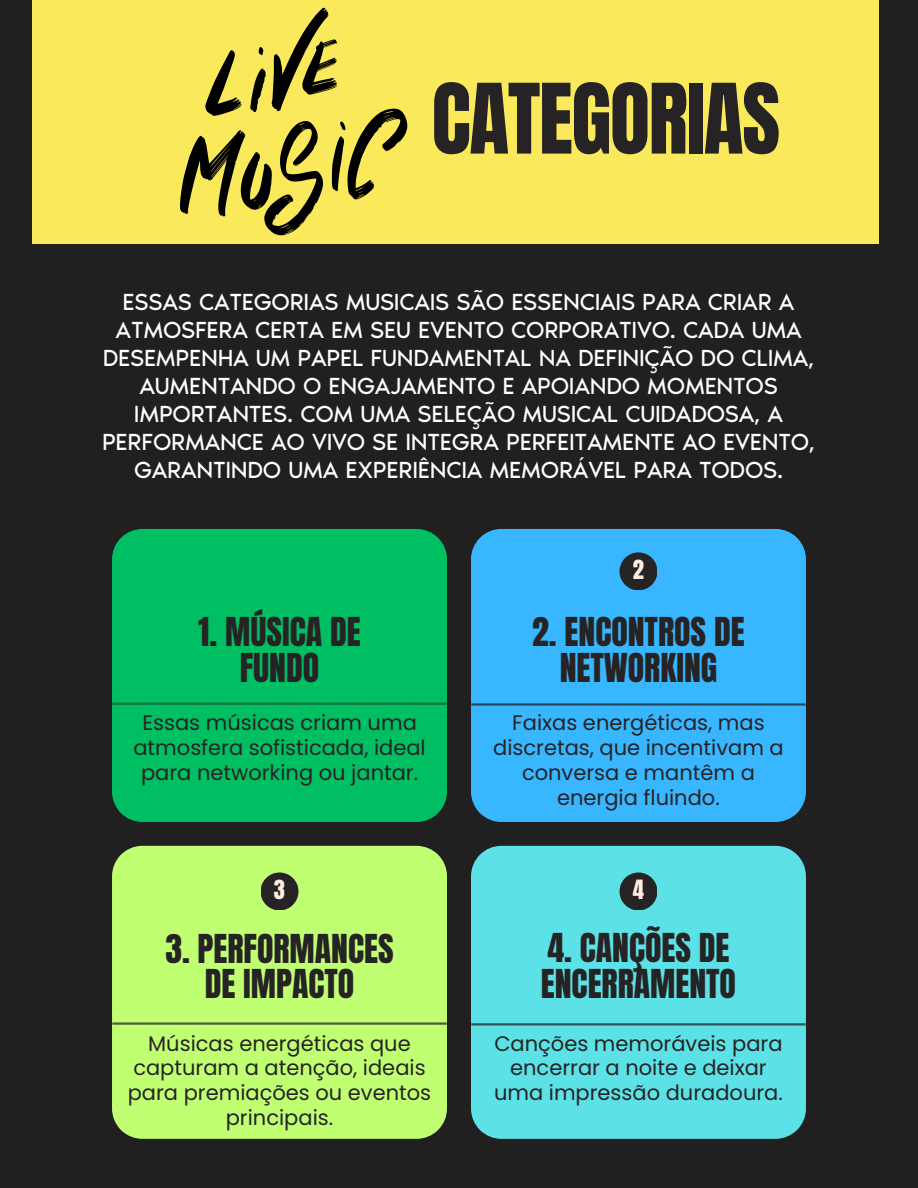
<style>
.page{position:relative;width:918px;height:1188px;background:#202020}
.page>*{position:absolute;margin:0;border:0;box-sizing:border-box;transform-origin:0 0}
.t1{font:82.5px "Anton";letter-spacing:-.02em;color:#262324}
.t2{font:33.9px/36px "Anton";color:#262324;text-align:center}
.t3{font:24px/28.2px "Noir Pro";letter-spacing:-.015em;color:#fff;text-align:center}
.t4{font:22.5px "Anton";color:#ffeee0}
.t5{font:21px/24.8px "Poppins";color:#262324;text-align:center}
</style>
<div class="page">
<div style="left:32px;top:0;width:847px;height:244px;background:#faea5b"></div>
<svg style="left:180px;top:8px;width:227px;height:227px"></svg>
<div style="left:112px;top:529px;width:335px;height:293px;background:#00bf63"></div>
<hr style="left:112px;top:703px;width:335px;height:2px;background:#262324">
<div style="left:112px;top:846px;width:335px;height:293px;background:#c1ff72"></div>
<hr style="left:112px;top:1022px;width:335px;height:3px;background:#262324">
<div style="left:261px;top:872px;width:37px;height:38px;background:#262324;border-radius:50%"></div>
<div style="left:471px;top:529px;width:335px;height:293px;background:#38b6ff"></div>
<hr style="left:471px;top:703px;width:335px;height:3px;background:#262324">
<div style="left:471px;top:846px;width:335px;height:293px;background:#5ce1e6"></div>
<hr style="left:471px;top:1023px;width:335px;height:3px;background:#262324">
<div style="left:620px;top:872px;width:37px;height:38px;background:#262324;border-radius:50%"></div>
<div style="left:620px;top:552px;width:37px;height:38px;background:#262324;border-radius:50%"></div>
<p class="t1" style="left:432px;top:60px;width:350px">CATEGORIAS</p>
<p class="t3" style="left:102px;top:287px;width:715px">ESSAS CATEGORIAS MUSICAIS SÃO ESSENCIAIS PARA CRIAR A ATMOSFERA CERTA EM SEU EVENTO CORPORATIVO. CADA UMA DESEMPENHA UM PAPEL FUNDAMENTAL NA DEFINIÇÃO DO CLIMA, AUMENTANDO O ENGAJAMENTO E APOIANDO MOMENTOS IMPORTANTES. COM UMA SELEÇÃO MUSICAL CUIDADOSA, A PERFORMANCE AO VIVO SE INTEGRA PERFEITAMENTE AO EVENTO, GARANTINDO UMA EXPERIÊNCIA MEMORÁVEL PARA TODOS.</p>
<h3 class="t2" style="left:198px;top:614px;width:164px">1. MÚSICA DE<br>FUNDO</h3>
<h2 class="t5" style="left:133px;top:711px;width:294px">Essas músicas criam uma atmosfera sofisticada, ideal para networking ou jantar.</h2>
<h2 class="t4" style="left:274px;top:873px;width:13px">3</h2>
<p class="t2" style="left:165px;top:931px;width:230px">3. PERFORMANCES<br>DE IMPACTO</p>
<p class="t5" style="left:128px;top:1031px;width:305px">Músicas energéticas que capturam a atenção, ideais para premiações ou eventos principais.</p>
<p class="t4" style="left:633px;top:553px;width:13px">2</p>
<p class="t2" style="left:532px;top:614px;width:214px">2. ENCONTROS DE<br>NETWORKING</p>
<h2 class="t5" style="left:493px;top:711px;width:292px">Faixas energéticas, mas discretas, que incentivam a conversa e mantêm a energia fluindo.</h2>
<p class="t4" style="left:633px;top:873px;width:13px">4</p>
<p class="t2" style="left:541px;top:930px;width:197px;text-align:left">4. CANÇÕES DE<br>ENCERRAMENTO</p>
<h2 class="t5" style="left:494px;top:1031px;width:290px">Canções memoráveis para encerrar a noite e deixar uma impressão duradoura.</h2>
</div>
